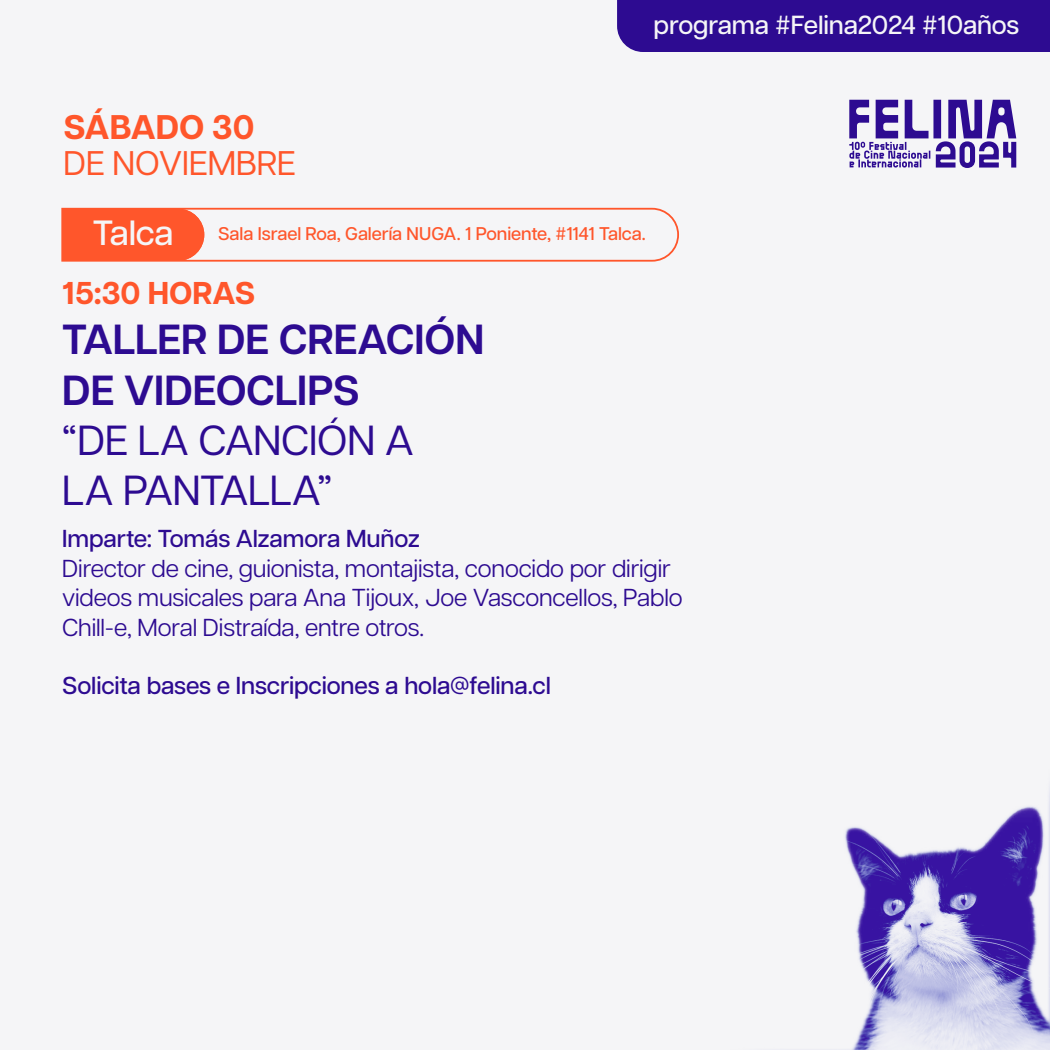
<style>
.page{position:relative;width:1050px;height:1050px;background:#f5f5f7}
.page>*{position:absolute;margin:0;border:0;box-sizing:border-box;transform-origin:0 0}
.t1{font:600 42px/50.4px "Articulat CF";color:#2d0b91}
.t2{font:42px/50.4px "Articulat CF";letter-spacing:-.005em;color:#2d0b91}
.t3{font:500 35px "Articulat CF";letter-spacing:-.01em;color:#f5f5f7}
.t4{font:34.12px "Articulat CF";color:#ff562b}
.t5{font:700 34.12px "Articulat CF";color:#ff562b}
.t6{font:700 31.5px "Articulat CF";color:#ff562b}
.t7{font:500 26.16px "Articulat CF";letter-spacing:-.01em;color:#f5f5f7}
.t8{font:24.5px/29.4px "Articulat CF";letter-spacing:-.005em;color:#2d0b91}
.t9{font:500 24.5px "Articulat CF";letter-spacing:-.005em;color:#2d0b91}
.t10{font:500 18.38px "Articulat CF";letter-spacing:-.005em;color:#ff562b}
</style>
<div class="page">
<img style="left:845px;top:792px;width:205px;height:258px">
<div style="left:617px;top:0;width:433px;height:52px;background:#2d0b91"></div>
<svg style="left:849px;top:100px;width:167px;height:68px"></svg>
<svg style="left:61px;top:207px;width:618px;height:55px"></svg>
<p class="t7" style="left:654px;top:5px;width:367px">programa #Felina2024 #10años</p>
<h3 class="t5" style="left:64px;top:102px;width:192px">SÁBADO 30</h3>
<h3 class="t4" style="left:64px;top:138px;width:234px">DE NOVIEMBRE</h3>
<h2 class="t3" style="left:93px;top:207px;width:82px">Talca</h2>
<p class="t10" style="left:218px;top:220px;width:429px">Sala Israel Roa, Galería NUGA. 1 Poniente, #1141 Talca.</p>
<p class="t6" style="left:62px;top:269px;width:195px">15:30 HORAS</p>
<h1 class="t1" style="left:62px;top:313px;width:423px">TALLER DE CREACIÓN<br>DE VIDEOCLIPS</h1>
<h1 class="t2" style="left:62px;top:412px;width:353px">“DE LA CANCIÓN A<br>LA PANTALLA”</h1>
<p class="t9" style="left:62px;top:521px;width:359px">Imparte: Tomás Alzamora Muñoz</p>
<p class="t8" style="left:62px;top:552px;width:622px">Director de cine, guionista, montajista, conocido por dirigir videos musicales para Ana Tijoux, Joe Vasconcellos, Pablo<br>Chill-e, Moral Distraída, entre otros.</p>
<p class="t9" style="left:62px;top:668px;width:490px">Solicita bases e Inscripciones a hola@felina.cl</p>
</div>
